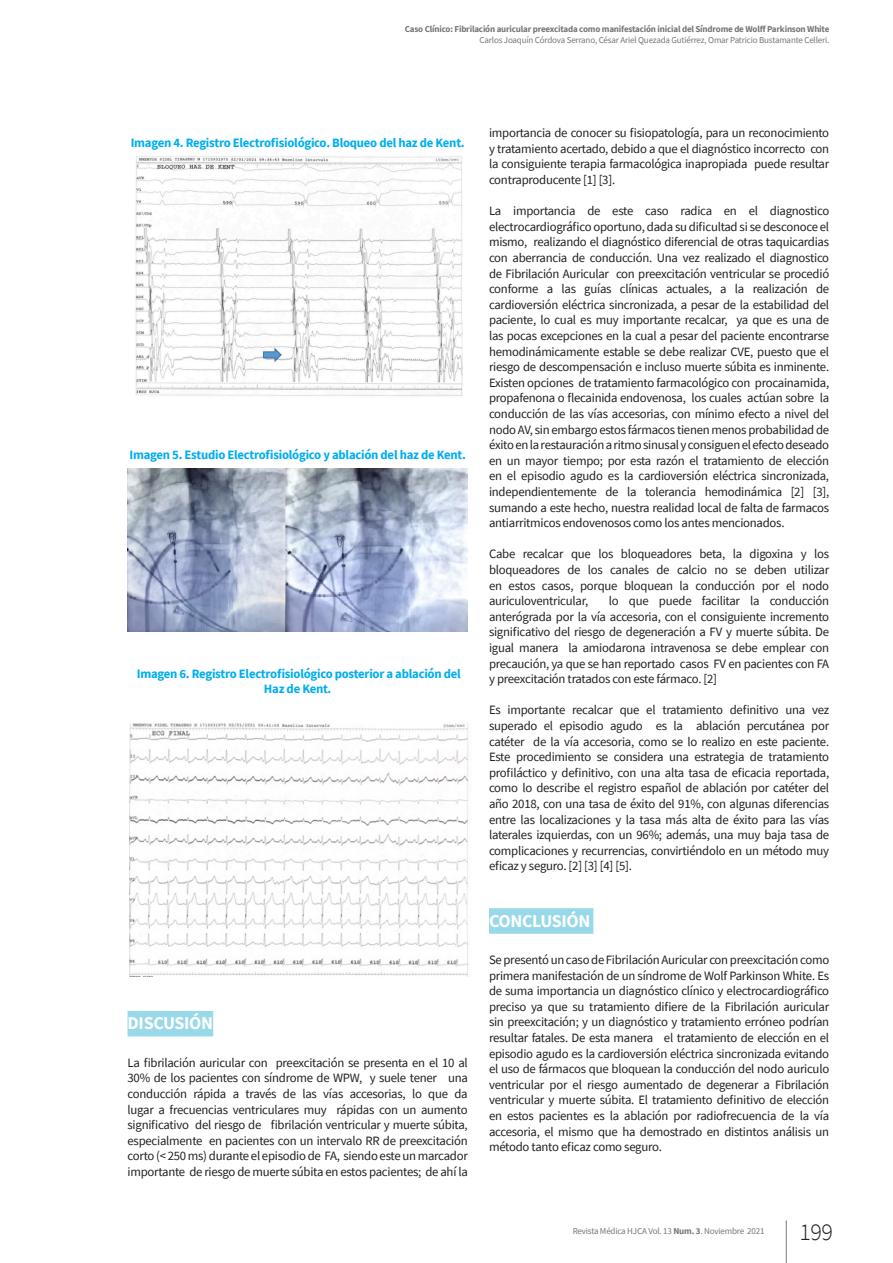
<style>
.page{position:relative;width:893px;height:1263px;background:#fff}
.page>*{position:absolute;margin:0;border:0;box-sizing:border-box;transform-origin:0 0}
.t1{font:300 24px "Source Sans Pro";color:#231f20}
.subtitulo2{font:700 18px "Source Sans Pro";letter-spacing:-.02em;color:#fff}
.texto_mac{font:12.75px/15.6px "Source Sans Pro";letter-spacing:-.02em;color:#231f20;text-align:justify}
.texto_mac-2{font:700 12.75px/15.6px "Source Sans Pro";letter-spacing:-.02em;color:#00aeef;text-align:center}
.up{font:9px "Source Sans Pro";letter-spacing:-.02em;color:#757679}
.up-2{font:700 9px "Source Sans Pro";letter-spacing:-.02em;color:#757679}
.s1{font-weight:700}
</style>
<div class="page">
<hr style="left:786px;top:1220px;width:1px;height:43px;background:#757679">
<div style="left:128px;top:1011px;width:85px;height:25px;background:#97d8e9"></div>
<img style="left:129px;top:723px;width:340px;height:253px">
<img style="left:135px;top:156px;width:328px;height:240px">
<div style="left:489px;top:908px;width:104px;height:26px;background:#97d8e9"></div>
<img style="left:128px;top:468px;width:340px;height:163px">
<p class="up-2" style="left:405px;top:23px;width:426px">Caso Clínico: Fibrilación auricular preexcitada como manifestación inicial del Síndrome de Wolff Parkinson White</p>
<p class="up" style="left:480px;top:34px;width:351px">Carlos Joaquín Córdova Serrano, César Ariel Quezada Gutiérrez, Omar Patricio Bustamante Celleri.</p>
<p class="texto_mac-2" style="left:131px;top:135px;width:335px">Imagen 4. Registro Electrofisiológico. Bloqueo del haz de Kent.</p>
<p class="texto_mac-2" style="left:129px;top:447px;width:338px">Imagen 5. Estudio Electrofisiológico y ablación del haz de Kent.</p>
<p class="texto_mac-2" style="left:137px;top:666px;width:326px">Imagen 6. Registro Electrofisiológico posterior a ablación del<br>Haz de Kent.</p>
<p class="subtitulo2" style="left:128px;top:1011px;width:87px">DISCUSIÓN</p>
<p class="texto_mac" style="left:128px;top:1054px;width:342px">La fibrilación auricular con preexcitación se presenta en el 10 al 30% de los pacientes con síndrome de WPW, y suele tener una conducción rápida a través de las vías accesorias, lo que da lugar a frecuencias ventriculares muy rápidas con un aumento significativo del riesgo de fibrilación ventricular y muerte súbita, especialmente en pacientes con un intervalo RR de preexcitación corto (&lt; 250 ms) durante el episodio de FA, siendo este un marcador importante de riesgo de muerte súbita en estos pacientes; de ahí la</p>
<p class="texto_mac" style="left:489px;top:125px;width:342px">importancia de conocer su fisiopatología, para un reconocimiento y tratamiento acertado, debido a que el diagnóstico incorrecto con la consiguiente terapia farmacológica inapropiada puede resultar contraproducente [1] [3].</p>
<p class="texto_mac" style="left:489px;top:203px;width:342px">La importancia de este caso radica en el diagnostico electrocardiográfico oportuno, dada su dificultad si se desconoce el mismo, realizando el diagnóstico diferencial de otras taquicardias con aberrancia de conducción. Una vez realizado el diagnostico de Fibrilación Auricular con preexcitación ventricular se procedió conforme a las guías clínicas actuales, a la realización de cardioversión eléctrica sincronizada, a pesar de la estabilidad del paciente, lo cual es muy importante recalcar, ya que es una de las pocas excepciones en la cual a pesar del paciente encontrarse hemodinámicamente estable se debe realizar CVE, puesto que el riesgo de descompensación e incluso muerte súbita es inminente.<br>Existen opciones de tratamiento farmacológico con procainamida, propafenona o flecainida endovenosa, los cuales actúan sobre la conducción de las vías accesorias, con mínimo efecto a nivel del nodo AV, sin embargo estos fármacos tienen menos probabilidad de éxito en la restauración a ritmo sinusal y consiguen el efecto deseado en un mayor tiempo; por esta razón el tratamiento de elección en el episodio agudo es la cardioversión eléctrica sincronizada, independientemente de la tolerancia hemodinámica [2] [3], sumando a este hecho, nuestra realidad local de falta de farmacos antiarritmicos endovenosos como los antes mencionados.</p>
<p class="texto_mac" style="left:489px;top:546px;width:342px">Cabe recalcar que los bloqueadores beta, la digoxina y los bloqueadores de los canales de calcio no se deben utilizar en estos casos, porque bloquean la conducción por el nodo auriculoventricular,</p>
<p class="texto_mac" style="left:489px;top:593px;width:342px;text-indent:120px">lo que puede facilitar la conducción anterógrada por la vía accesoria, con el consiguiente incremento significativo del riesgo de degeneración a FV y muerte súbita. De igual manera la amiodarona intravenosa se debe emplear con precaución, ya que se han reportado casos FV en pacientes con FA y preexcitación tratados con este fármaco. [2]</p>
<p class="texto_mac" style="left:489px;top:702px;width:342px">Es importante recalcar que el tratamiento definitivo una vez superado el episodio agudo es la ablación percutánea por catéter de la vía accesoria, como se lo realizo en este paciente.<br>Este procedimiento se considera una estrategia de tratamiento profiláctico y definitivo, con una alta tasa de eficacia reportada, como lo describe el registro español de ablación por catéter del año 2018, con una tasa de éxito del 91%, con algunas diferencias entre las localizaciones y la tasa más alta de éxito para las vías laterales izquierdas, con un 96%; además, una muy baja tasa de complicaciones y recurrencias, convirtiéndolo en un método muy eficaz y seguro. [2] [3] [4] [5].</p>
<p class="subtitulo2" style="left:489px;top:908px;width:103px">CONCLUSIÓN</p>
<p class="texto_mac" style="left:489px;top:952px;width:342px">Se presentó un caso de Fibrilación Auricular con preexcitación como primera manifestación de un síndrome de Wolf Parkinson White. Es de suma importancia un diagnóstico clínico y electrocardiográfico preciso ya que su tratamiento difiere de la Fibrilación auricular sin preexcitación; y un diagnóstico y tratamiento erróneo podrían resultar fatales. De esta manera el tratamiento de elección en el episodio agudo es la cardioversión eléctrica sincronizada evitando el uso de fármacos que bloquean la conducción del nodo auriculo ventricular por el riesgo aumentado de degenerar a Fibrilación ventricular y muerte súbita. El tratamiento definitivo de elección en estos pacientes es la ablación por radiofrecuencia de la vía accesoria, el mismo que ha demostrado en distintos análisis un método tanto eficaz como seguro.</p>
<p class="up" style="left:573px;top:1226px;width:193px">Revista Médica HJCA Vol. 13 <span class="s1">Num. 3</span>. Noviembre 2021</p>
<h1 class="t1" style="left:799px;top:1217px;width:35px">199</h1>
</div>
